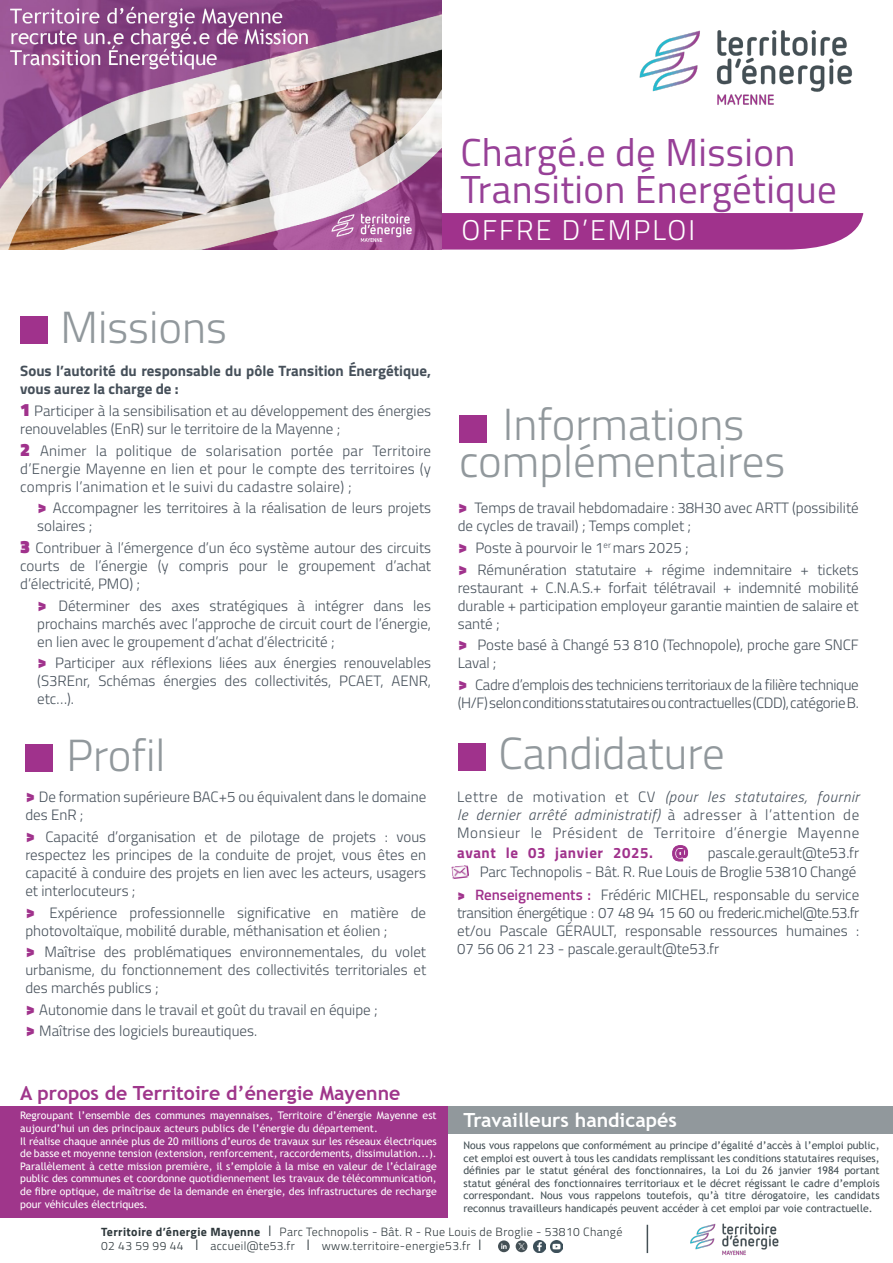
<style>
.page{position:relative;width:893px;height:1263px;background:#fff}
.page>*{position:absolute;margin:0;border:0;box-sizing:border-box;transform-origin:0 0}
.t1{font:300 45px/37.5px "Titillium";color:#91989c;text-align:center}
.t2{font:39px/37.5px "Titillium";letter-spacing:.01em;color:#974097}
.t3{font:300 28.5px "Titillium";letter-spacing:.07em;color:#fff}
.t4{font:700 19.5px "Trebuchet MS";color:#9f368b}
.t5{font:700 19.5px "Trebuchet MS";color:#fff}
.t6{font:300 15px/18px "Titillium";color:#46505a;text-align:justify}
.t7{font:300 15px/18px "Titillium";letter-spacing:-.02em;color:#46505a}
.t8{font:700 15px/18px "Titillium";color:#46505a}
.t9{font:300 12px/13.5px "Titillium";letter-spacing:.03em;color:#2d373b}
.t10{font:10.5px/12.6px "Trebuchet MS";color:#fff}
.t11{font:10.5px/12.6px "Trebuchet MS";color:#445055;text-align:justify}
.s1{font-weight:900;font-size:18px;color:#a0328c}
.s2{font-style:italic}
.s3{font-weight:700;color:#a0328c}
.s4{font-weight:700;font-size:16.5px;color:#a0328c}
.s5{font-weight:900;color:#a0328c}
.s6{font-weight:600;color:#a0328c}
.s7{font-weight:700}
.s8{font-size:15px}
</style>
<div class="page">
<div style="left:441px;top:213px;width:422px;height:37px;background:#a0328c"></div>
<img style="left:639px;top:30px;width:213px;height:75px">
<div style="left:20px;top:317px;width:27px;height:27px;background:#a0328c"></div>
<div style="left:25px;top:744px;width:27px;height:27px;background:#a0328c"></div>
<div style="left:459px;top:415px;width:27px;height:27px;background:#a0328c"></div>
<img style="left:0;top:0;width:441px;height:250px">
<div style="left:458px;top:743px;width:27px;height:27px;background:#a0328c"></div>
<img style="left:451px;top:865px;width:18px;height:14px">
<div style="left:0;top:1106px;width:448px;height:112px;background:#9f368b"></div>
<div style="left:449px;top:1106px;width:444px;height:27px;background:#91989c"></div>
<img style="left:690px;top:1223px;width:89px;height:32px">
<svg style="left:647px;top:1225px;width:1px;height:28px"></svg>
<svg style="left:516px;top:1240px;width:11px;height:12px"></svg>
<svg style="left:518px;top:1243px;width:7px;height:6px"></svg>
<div style="left:498px;top:1240px;width:12px;height:12px;background:#445055;border-radius:50%"></div>
<svg style="left:501px;top:1243px;width:6px;height:6px"></svg>
<svg style="left:533px;top:1240px;width:12px;height:12px"></svg>
<svg style="left:551px;top:1240px;width:12px;height:12px"></svg>
<h2 class="t2" style="left:460px;top:131px;width:378px">Chargé.e de Mission<br>Transition Énergétique</h2>
<h3 class="t3" style="left:461px;top:209px;width:235px">OFFRE D’EMPLOI</h3>
<h1 class="t1" style="left:60px;top:306px;width:168px">Missions</h1>
<p class="t8" style="left:20px;top:361px;width:412px">Sous l’autorité du responsable du pôle Transition Énergétique, vous aurez la charge de :</p>
<p class="t6" style="left:20px;top:401px;width:412px"><span class="s1">1</span> Participer à la sensibilisation et au développement des énergies renouvelables (EnR) sur le territoire de la Mayenne ;</p>
<p class="t6" style="left:20px;top:441px;width:412px"><span class="s1">2</span> Animer la politique de solarisation portée par Territoire d’Energie Mayenne en lien et pour le compte des territoires (y compris l’animation et le suivi du cadastre solaire) ;</p>
<p class="t6" style="left:37px;top:498px;width:395px"><span class="s1">&gt;</span> Accompagner les territoires à la réalisation de leurs projets solaires ;</p>
<p class="t6" style="left:20px;top:538px;width:412px"><span class="s1">3</span> Contribuer à l’émergence d’un éco système autour des circuits courts de l’énergie (y compris pour le groupement d’achat d’électricité, PMO) ;</p>
<p class="t6" style="left:37px;top:595px;width:395px"><span class="s1">&gt;</span> Déterminer des axes stratégiques à intégrer dans les prochains marchés avec l’approche de circuit court de l’énergie, en lien avec le groupement d’achat d’électricité ;</p>
<p class="t6" style="left:37px;top:653px;width:395px"><span class="s1">&gt;</span> Participer aux réflexions liées aux énergies renouvelables (S3REnr, Schémas énergies des collectivités, PCAET, AENR, etc…).</p>
<h1 class="t1" style="left:66px;top:734px;width:100px">Profil</h1>
<p class="t6" style="left:25px;top:787px;width:402px"><span class="s1">&gt;</span> De formation supérieure BAC+5 ou équivalent dans le domaine des EnR ;</p>
<p class="t6" style="left:25px;top:827px;width:402px"><span class="s1">&gt;</span> Capacité d’organisation et de pilotage de projets : vous respectez les principes de la conduite de projet, vous êtes en capacité à conduire des projets en lien avec les acteurs, usagers et interlocuteurs ;</p>
<p class="t6" style="left:25px;top:903px;width:402px"><span class="s1">&gt;</span> Expérience professionnelle significative en matière de photovoltaïque, mobilité durable, méthanisation et éolien ;</p>
<p class="t6" style="left:25px;top:942px;width:402px"><span class="s1">&gt;</span> Maîtrise des problématiques environnementales, du volet urbanisme, du fonctionnement des collectivités territoriales et des marchés publics ;</p>
<p class="t6" style="left:25px;top:998px;width:354px;line-height:21.6px"><span class="s1">&gt;</span> Autonomie dans le travail et goût du travail en équipe ; <span class="s1">&gt;</span> Maîtrise des logiciels bureautiques.</p>
<h1 class="t1" style="left:459px;top:403px;width:328px">Informations complémentaires</h1>
<p class="t6" style="left:458px;top:498px;width:403px"><span class="s1">&gt;</span> Temps de travail hebdomadaire : 38H30 avec ARTT (possibilité de cycles de travail) ; Temps complet ;</p>
<p class="t6" style="left:458px;top:536px;width:403px;line-height:21.6px"><span class="s1">&gt;</span> Poste à pourvoir le 1<sup>er</sup> mars 2025 ;<br><span class="s1">&gt;</span> Rémunération statutaire + régime indemnitaire + tickets</p>
<p class="t6" style="left:458px;top:578px;width:403px">restaurant + C.N.A.S.+ forfait télétravail + indemnité mobilité durable + participation employeur garantie maintien de salaire et santé ;</p>
<p class="t6" style="left:458px;top:635px;width:402px"><span class="s1">&gt;</span> Poste basé à Changé 53 810 (Technopole), proche gare SNCF<br>Laval ;</p>
<p class="t7" style="left:458px;top:675px;width:403px"><span class="s1">&gt;</span> Cadre d’emplois des techniciens territoriaux de la filière technique (H/F) selon conditions statutaires ou contractuelles (CDD), catégorie B.</p>
<h1 class="t1" style="left:498px;top:733px;width:228px">Candidature</h1>
<p class="t6" style="left:457px;top:787px;width:404px">Lettre de motivation et CV <span class="s2">(pour les statutaires, fournir le dernier arrêté administratif)</span> à adresser à l’attention de Monsieur le Président de Territoire d’énergie Mayenne</p>
<p class="t6" style="left:457px;top:842px;width:403px;line-height:19.5px;text-align:right"><span class="s3">avant le 03 janvier 2025.</span> <span class="s4">@</span> pascale.gerault@te53.fr<br>Parc Technopolis - Bât. R. Rue Louis de Broglie 53810 Changé</p>
<p class="t6" style="left:457px;top:885px;width:404px"><span class="s5">&gt;</span> <span class="s6">Renseignements :</span> Frédéric MICHEL, responsable du service transition énergétique : 07 48 94 15 60 ou frederic.michel@te.53.fr et/ou Pascale GÉRAULT, responsable ressources humaines :<br>07 56 06 21 23 - pascale.gerault@te53.fr</p>
<h3 class="t4" style="left:20px;top:1080px;width:382px">A propos de Territoire d’énergie Mayenne</h3>
<p class="t10" style="left:20px;top:1109px;width:418px">Regroupant l’ensemble des communes mayennaises, Territoire d’énergie Mayenne est aujourd’hui un des principaux acteurs publics de l’énergie du département.<br>Il réalise chaque année plus de 20 millions d’euros de travaux sur les réseaux électriques de basse et moyenne tension (extension, renforcement, raccordements, dissimulation...).<br>Parallèlement à cette mission première, il s’emploie à la mise en valeur de l’éclairage public des communes et coordonne quotidiennement les travaux de télécommunication, de fibre optique, de maîtrise de la demande en énergie, des infrastructures de recharge pour véhicules électriques.</p>
<h3 class="t5" style="left:463px;top:1107px;width:215px">Travailleurs handicapés</h3>
<p class="t11" style="left:463px;top:1139px;width:418px">Nous vous rappelons que conformément au principe d’égalité d’accès à l’emploi public, cet emploi est ouvert à tous les candidats remplissant les conditions statutaires requises, définies par le statut général des fonctionnaires, la Loi du 26 janvier 1984 portant statut général des fonctionnaires territoriaux et le décret régissant le cadre d’emplois correspondant. Nous vous rappelons toutefois, qu’à titre dérogatoire, les candidats reconnus travailleurs handicapés peuvent accéder à cet emploi par voie contractuelle.</p>
<p class="t9" style="left:101px;top:1225px;width:523px"><span class="s7">Territoire d’énergie Mayenne</span> <span class="s8">I</span> Parc Technopolis - Bât. R - Rue Louis de Broglie - 53810 Changé<br>02 43 59 99 44 <span class="s8">I</span> accueil@te53.fr <span class="s8">I</span> www.territoire-energie53.fr <span class="s8">I</span></p>
</div>
